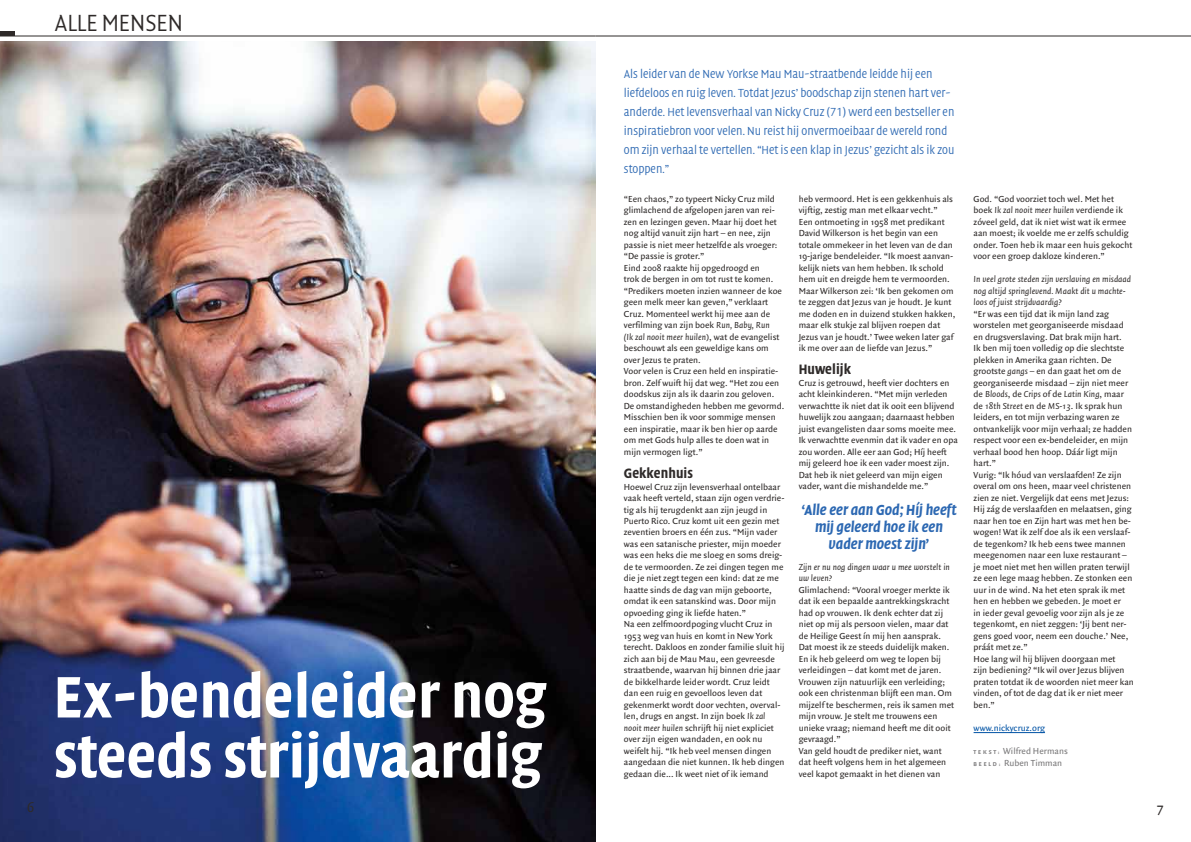
<style>
.page{position:relative;width:1191px;height:842px;background:#fff}
.page>*{position:absolute;margin:0;border:0;box-sizing:border-box;transform-origin:0 0}
.t1{font:700 60px/60px "Quadraat Head";color:#fff}
.t2{font:300 24px "Quadraat Head";letter-spacing:-.01em;color:#2e2a29}
.t3{font:italic 700 15px/17px "Quadraat Head";color:#2c68b2;text-align:center}
.t4{font:700 14px "Quadraat Head";color:#2e2a29}
.t5{font:14px "Quadraat Sans";color:#2e2a29}
.t6{font:300 12px/19px "Quadraat Head";color:#2c68b2}
.t7{font:9.4px/11.5px "Quadraat Sans";color:#2e2a29}
.t8{font:italic 9.4px/11.5px "Quadraat Sans";color:#2e2a29}
.t9{font:9.4px/11.5px "Quadraat Sans";color:#7a797a}
.t10{font:9.4px "Quadraat Sans";color:#0053a5}
.s1{font-style:italic}
.s2{font-weight:700;font-size:6px}
</style>
<div class="page">
<hr style="left:0;top:32px;width:14px;height:4px;background:#2e2a29">
<hr style="left:0;top:36px;width:595px;height:1px;background:#2e2a29">
<hr style="left:595px;top:36px;width:595px;height:1px;background:#2e2a29">
<img style="left:0;top:42px;width:595px;height:800px">
<hr style="left:973px;top:732px;width:72px;height:1px;background:#0053a5">
<h2 class="t2" style="left:55px;top:10px;width:130px">ALLE MENSEN</h2>
<h1 class="t1" style="left:54px;top:668px;width:494px">Ex-bendeleider nog steeds strijdvaardig</h1>
<p class="t6" style="left:624px;top:64px;width:332px">Als leider van de New Yorkse Mau Mau-straatbende leidde hij een liefdeloos en ruig leven. Totdat Jezus’ boodschap zijn stenen hart ver&shy;anderde. Het levensverhaal van Nicky Cruz (71) werd een bestseller en inspiratiebron voor velen. Nu reist hij onvermoeibaar de wereld rond om zijn verhaal te vertellen. “Het is een klap in Jezus’ gezicht als ik zou stoppen.”</p>
<p class="t7" style="left:624px;top:193px;width:162px">“Een chaos,” zo typeert Nicky Cruz mild glimlachend de afgelopen jaren van rei&shy;zen en lezingen geven. Maar hij doet het nog altijd vanuit zijn hart – en nee, zijn passie is niet meer hetzelfde als vroeger: “De passie is groter.”<br>Eind 2008 raakte hij opgedroogd en<br>trok de bergen in om tot rust te komen. “Predikers moeten inzien wanneer de koe geen melk meer kan geven,” verklaart Cruz. Momenteel werkt hij mee aan de verfilming van zijn boek <span class="s1">Run, Baby, Run<br>(Ik zal nooit meer huilen</span>), wat de evangelist beschouwt als een geweldige kans om over Jezus te praten.<br>Voor velen is Cruz een held en inspiratie&shy;bron. Zelf wuift hij dat weg. “Het zou een doodskus zijn als ik daarin zou geloven.<br>De omstandigheden hebben me gevormd.<br>Misschien ben ik voor sommige mensen een inspiratie, maar ik ben hier op aarde om met Gods hulp alles te doen wat in mijn vermogen ligt.”</p>
<h3 class="t4" style="left:624px;top:465px;width:71px">Gekkenhuis</h3>
<p class="t7" style="left:624px;top:481px;width:162px">Hoewel Cruz zijn levensverhaal ontelbaar vaak heeft verteld, staan zijn ogen verdrie&shy;tig als hij terugdenkt aan zijn jeugd in Puerto Rico. Cruz komt uit een gezin met zeventien broers en één zus. “Mijn vader was een satanische priester, mijn moeder was een heks die me sloeg en soms dreig&shy;de te vermoorden. Ze zei dingen tegen me die je niet zegt tegen een kind: dat ze me haatte sinds de dag van mijn geboorte, omdat ik een satanskind was. Door mijn opvoeding ging ik liefde haten.”<br>Na een zelfmoordpoging vlucht Cruz in 1953 weg van huis en komt in New York terecht. Dakloos en zonder familie sluit hij zich aan bij de Mau Mau, een gevreesde straatbende, waarvan hij binnen drie jaar de bikkelharde leider wordt. Cruz leidt dan een ruig en gevoelloos leven dat gekenmerkt wordt door vechten, overval&shy;len, drugs en angst. In zijn boek <span class="s1">Ik zal nooit meer huilen</span> schrijft hij niet expliciet over zijn eigen wandaden, en ook nu weifelt hij. “Ik heb veel mensen dingen aangedaan die niet kunnen. Ik heb dingen gedaan die... Ik weet niet of ik iemand</p>
<p class="t7" style="left:798px;top:193px;width:158px">heb vermoord. Het is een gekkenhuis als vijftig, zestig man met elkaar vecht.”<br>Een ontmoeting in 1958 met predikant David Wilkerson is het begin van een totale ommekeer in het leven van de dan 19-jarige bendeleider. “Ik moest aanvan&shy;kelijk niets van hem hebben. Ik schold hem uit en dreigde hem te vermoorden.<br>Maar Wilkerson zei: ‘Ik ben gekomen om te zeggen dat Jezus van je houdt. Je kunt me doden en in duizend stukken hakken, maar elk stukje zal blijven roepen dat Jezus van je houdt.’ Twee weken later gaf ik me over aan de liefde van Jezus.”</p>
<h3 class="t4" style="left:798px;top:362px;width:54px">Huwelijk</h3>
<p class="t7" style="left:798px;top:377px;width:161px">Cruz is getrouwd, heeft vier dochters en acht kleinkinderen. “Met mijn verleden verwachtte ik niet dat ik ooit een blijvend huwelijk zou aangaan; daarnaast hebben juist evangelisten daar soms moeite mee.<br>Ik verwachtte evenmin dat ik vader en opa zou worden. Alle eer aan God; Híj heeft mij geleerd hoe ik een vader moest zijn.<br>Dat heb ik niet geleerd van mijn eigen vader, want die mishandelde me.”</p>
<h3 class="t3" style="left:801px;top:501px;width:157px">‘Alle eer aan God; Híj heeft mij geleerd hoe ik een vader moest zijn’</h3>
<p class="t8" style="left:798px;top:562px;width:153px">Zijn er nu nog dingen waar u mee worstelt in uw leven?</p>
<p class="t7" style="left:798px;top:584px;width:157px">Glimlachend: “Vooral vroeger merkte ik dat ik een bepaalde aantrekkingskracht had op vrouwen. Ik denk echter dat zij niet op mij als persoon vielen, maar dat de Heilige Geest ín mij hen aansprak.<br>Dat moest ik ze steeds duidelijk maken.<br>En ik heb geleerd om weg te lopen bij verleidingen – dat komt met de jaren.<br>Vrouwen zijn natuurlijk een verleiding; ook een christenman blijft een man. Om mijzelf te beschermen, reis ik samen met mijn vrouw. Je stelt me trouwens een unieke vraag; niemand heeft me dit ooit gevraagd.”<br>Van geld houdt de prediker niet, want dat heeft volgens hem in het algemeen veel kapot gemaakt in het dienen van</p>
<p class="t7" style="left:973px;top:193px;width:160px">God. “God voorziet toch wel. Met het boek <span class="s1">Ik zal nooit meer huilen</span> verdiende ik zóveel geld, dat ik niet wist wat ik ermee aan moest; ik voelde me er zelfs schuldig onder. Toen heb ik maar een huis gekocht voor een groep dakloze kinderen.”</p>
<p class="t8" style="left:973px;top:274px;width:159px">In veel grote steden zijn verslaving en misdaad nog altijd springlevend. Maakt dit u machte&shy;loos of juist strijdvaardig?</p>
<p class="t7" style="left:973px;top:308px;width:162px">“Er was een tijd dat ik mijn land zag worstelen met georganiseerde misdaad en drugsverslaving. Dat brak mijn hart.<br>Ik ben mij toen volledig op die slechtste plekken in Amerika gaan richten. De grootste <span class="s1">gangs</span> – en dan gaat het om de georganiseerde misdaad – zijn niet meer de <span class="s1">Bloods</span>, de <span class="s1">Crips</span> of de <span class="s1">Latin King</span>, maar de <span class="s1">18th Street</span> en de <span class="s1">MS-13</span>. Ik sprak hun leiders, en tot mijn verbazing waren ze ontvankelijk voor mijn verhaal; ze hadden respect voor een ex-bendeleider, en mijn verhaal bood hen hoop. Dáár ligt mijn hart.”<br>Vurig: “Ik hóud van verslaafden! Ze zijn overal om ons heen, maar veel christenen zien ze niet. Vergelijk dat eens met Jezus:<br>Hij zág de verslaafden en melaatsen, ging naar hen toe en Zijn hart was met hen be&shy;wogen! Wat ik zelf doe als ik een verslaaf&shy;de tegenkom? Ik heb eens twee mannen meegenomen naar een luxe restaurant – je moet niet met hen willen praten terwijl ze een lege maag hebben. Ze stonken een uur in de wind. Na het eten sprak ik met hen en hebben we gebeden. Je moet er<br>in ieder geval gevoelig voor zijn als je ze tegenkomt, en niet zeggen: ‘Jij bent ner&shy;gens goed voor, neem een douche.’ Nee, práát met ze.”<br>Hoe lang wil hij blijven doorgaan met<br>zijn bediening? “Ik wil over Jezus blijven praten totdat ik de woorden niet meer kan vinden, of tot de dag dat ik er niet meer ben.”</p>
<p class="t10" style="left:973px;top:722px;width:73px">www.nickycruz.org</p>
<p class="t9" style="left:973px;top:745px;width:96px"><span class="s2">T E K S T :</span> Wilfred Hermans<br><span class="s2">B E E L D :</span> Ruben Timman</p>
<h3 class="t5" style="left:27px;top:799px;width:9px">6</h3>
<h3 class="t5" style="left:1157px;top:799px;width:8px">7</h3>
</div>
